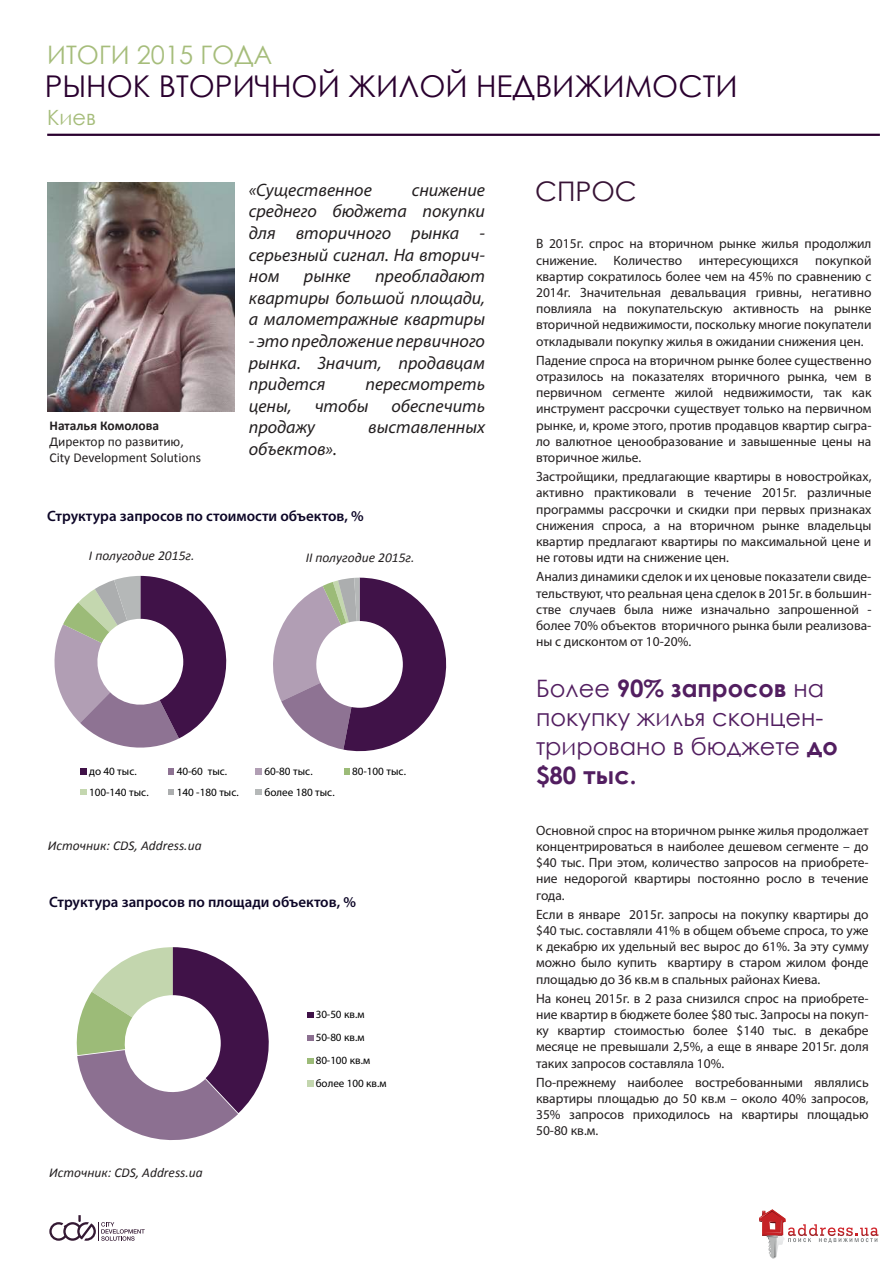
<style>
.page{position:relative;width:893px;height:1263px;background:#fff}
.page>*{position:absolute;margin:0;border:0;box-sizing:border-box;transform-origin:0 0}
.t1{font:30px "Century Gothic";color:#2a002f}
.t2{font:27px "Century Gothic";color:#371335}
.t3{font:25.5px "Century Gothic";color:#a6bd7b}
.t4{font:24px/28.8px "Century Gothic";color:#521e60}
.t5{font:21px "Century Gothic";color:#a6bd7b}
.t6{font:italic 18px/21.6px "Myriad Pro";color:#231f20;text-align:justify}
.t7{font:600 15px "Myriad Pro";color:#0d0627}
.t8{font:13.5px/16.2px "Myriad Pro";color:#231f20;text-align:justify}
.t9{font:italic 13.5px "Calibri";color:#231f20}
.t10{font:13.5px/16.2px "Calibri";color:#231f20}
.t11{font:700 13.5px "Calibri";color:#231f20}
.t12{font:11.1px/22.8px "Myriad Pro";letter-spacing:-.005em;color:#000001}
.s1{font-weight:700}
</style>
<div class="page">
<hr style="left:47px;top:134px;width:833px;height:2px;background:#2a002f">
<svg style="left:49px;top:1215px;width:96px;height:26px"></svg>
<svg style="left:759px;top:1209px;width:119px;height:49px"></svg>
<svg style="left:54px;top:576px;width:173px;height:172px"></svg>
<div style="left:80px;top:768px;width:7px;height:7px;background:#401248"></div>
<div style="left:168px;top:768px;width:6px;height:7px;background:#8e7393"></div>
<div style="left:256px;top:768px;width:6px;height:7px;background:#b19eb4"></div>
<div style="left:344px;top:768px;width:6px;height:7px;background:#9cbb78"></div>
<div style="left:80px;top:789px;width:7px;height:6px;background:#c4d7af"></div>
<svg style="left:168px;top:789px;width:6px;height:6px"></svg>
<svg style="left:256px;top:789px;width:6px;height:6px"></svg>
<svg style="left:273px;top:578px;width:174px;height:174px"></svg>
<svg style="left:76px;top:947px;width:193px;height:193px"></svg>
<svg style="left:307px;top:1012px;width:6px;height:6px"></svg>
<svg style="left:307px;top:1035px;width:6px;height:6px"></svg>
<svg style="left:307px;top:1058px;width:6px;height:5px"></svg>
<svg style="left:307px;top:1080px;width:6px;height:6px"></svg>
<img style="left:48px;top:183px;width:187px;height:229px">
<h3 class="t3" style="left:47px;top:37px;width:227px">ИТОГИ 2015 ГОДА</h3>
<h1 class="t1" style="left:45px;top:65px;width:694px">РЫНОК ВТОРИЧНОЙ ЖИЛОЙ НЕДВИЖИМОСТИ</h1>
<h3 class="t5" style="left:47px;top:102px;width:50px">Киев</h3>
<p class="t11" style="left:49px;top:417px;width:111px">Наталья Комолова</p>
<p class="t10" style="left:49px;top:434px;width:153px">Директор по развитию,<br>City Development Solutions</p>
<h3 class="t6" style="left:249px;top:179px;width:125px">«Существенное</h3>
<h3 class="t6" style="left:249px;top:179px;width:238px;text-indent:163px">снижение среднего бюджета покупки для вторичного рынка - серьезный сигнал. На вторич&shy;ном</h3>
<h3 class="t6" style="left:249px;top:265px;width:238px;text-indent:126px">преобладают квартиры большой площади, а малометражные квартиры</h3>
<h3 class="t6" style="left:249px;top:330px;width:238px">- это предложение первичного рынка. Значит, продавцам придется</h3>
<h3 class="t6" style="left:304px;top:265px;width:48px">рынке</h3>
<h3 class="t6" style="left:366px;top:373px;width:121px">пересмотреть</h3>
<h3 class="t6" style="left:249px;top:395px;width:44px">цены,</h3>
<h3 class="t6" style="left:315px;top:395px;width:55px">чтобы</h3>
<h3 class="t6" style="left:391px;top:395px;width:95px">обеспечить</h3>
<h3 class="t6" style="left:249px;top:416px;width:68px">продажу</h3>
<h3 class="t6" style="left:368px;top:416px;width:118px">выставленных</h3>
<h3 class="t6" style="left:249px;top:438px;width:89px">объектов».</h3>
<p class="t7" style="left:47px;top:506px;width:318px">Структура запросов по стоимости объектов, %</p>
<p class="t9" style="left:89px;top:546px;width:107px">І полугодие 2015г.</p>
<p class="t9" style="left:306px;top:548px;width:110px">ІІ полугодие 2015г.</p>
<p class="t12" style="left:89px;top:759px;width:49px">до 40 тыс.</p>
<p class="t12" style="left:177px;top:759px;width:52px">40-60 тыс.</p>
<p class="t12" style="left:264px;top:759px;width:50px">60-80 тыс.</p>
<p class="t12" style="left:352px;top:759px;width:55px">80-100 тыс.</p>
<p class="t12" style="left:89px;top:780px;width:61px">100-140 тыс.</p>
<p class="t12" style="left:177px;top:780px;width:63px">140 -180 тыс.</p>
<p class="t12" style="left:264px;top:780px;width:72px">более 180 тыс.</p>
<p class="t9" style="left:48px;top:836px;width:155px">Источник: CDS, Address.ua</p>
<p class="t7" style="left:49px;top:892px;width:308px">Структура запросов по площади объектов, %</p>
<p class="t9" style="left:49px;top:1163px;width:155px">Источник: CDS, Address.ua</p>
<p class="t12" style="left:316px;top:1003px;width:72px">30-50 кв.м<br>50-80 кв.м<br>80-100 кв.м более 100 кв.м</p>
<h2 class="t2" style="left:535px;top:172px;width:103px">СПРОС</h2>
<p class="t8" style="left:536px;top:235px;width:337px">В 2015г. спрос на вторичном рынке жилья продолжил снижение. Количество интересующихся покупкой квартир сократилось более чем на 45% по сравнению с 2014г. Значительная девальвация гривны, негативно повлияла на покупательскую активность на рынке вторичной недвижимости, поскольку многие покупатели откладывали покупку жилья в ожидании снижения цен.</p>
<p class="t8" style="left:536px;top:352px;width:337px">Падение спроса на вторичном рынке более существенно отразилось на показателях вторичного рынка, чем в первичном сегменте жилой недвижимости, так как инструмент рассрочки существует только на первичном рынке, и, кроме этого, против продавцов квартир сыгра&shy;ло валютное ценообразование и завышенные цены на вторичное жилье.</p>
<p class="t8" style="left:536px;top:468px;width:337px">Застройщики, предлагающие квартиры в новостройках, активно практиковали в течение 2015г. различные программы рассрочки и скидки при первых признаках снижения спроса, а на вторичном рынке владельцы квартир предлагают квартиры по максимальной цене и не готовы идти на снижение цен.</p>
<p class="t8" style="left:536px;top:568px;width:337px">Анализ динамики сделок и их ценовые показатели свиде&shy;тельствуют, что реальная цена сделок в 2015г. в большин&shy;стве случаев была ниже изначально запрошенной - более 70% объектов вторичного рынка были реализова&shy;ны с дисконтом от 10-20%.</p>
<h3 class="t4" style="left:536px;top:674px;width:303px">Более <span class="s1">90% запросов</span> на покупку жилья сконцен&shy;трировано в бюджете <span class="s1">до $80 тыс.</span></h3>
<p class="t8" style="left:536px;top:822px;width:334px">Основной спрос на вторичном рынке жилья продолжает концентрироваться в наиболее дешевом сегменте – до $40 тыс. При этом, количество запросов на приобрете&shy;ние недорогой квартиры постоянно росло в течение года.</p>
<p class="t8" style="left:536px;top:906px;width:334px">Если в январе 2015г. запросы на покупку квартиры до $40 тыс. составляли 41% в общем объеме спроса, то уже к декабрю их удельный вес вырос до 61%. За эту сумму можно было купить квартиру в старом жилом фонде площадью до 36 кв.м в спальных районах Киева.</p>
<p class="t8" style="left:536px;top:990px;width:334px">На конец 2015г. в 2 раза снизился спрос на приобрете&shy;ние квартир в бюджете более $80 тыс. Запросы на покуп&shy;ку квартир стоимостью более $140 тыс. в декабре месяце не превышали 2,5%, а еще в январе 2015г. доля таких запросов составляла 10%.</p>
<p class="t8" style="left:536px;top:1074px;width:334px">По-прежнему наиболее востребованными являлись квартиры площадью до 50 кв.м – около 40% запросов, 35% запросов приходилось на квартиры площадью 50-80 кв.м.</p>
</div>
